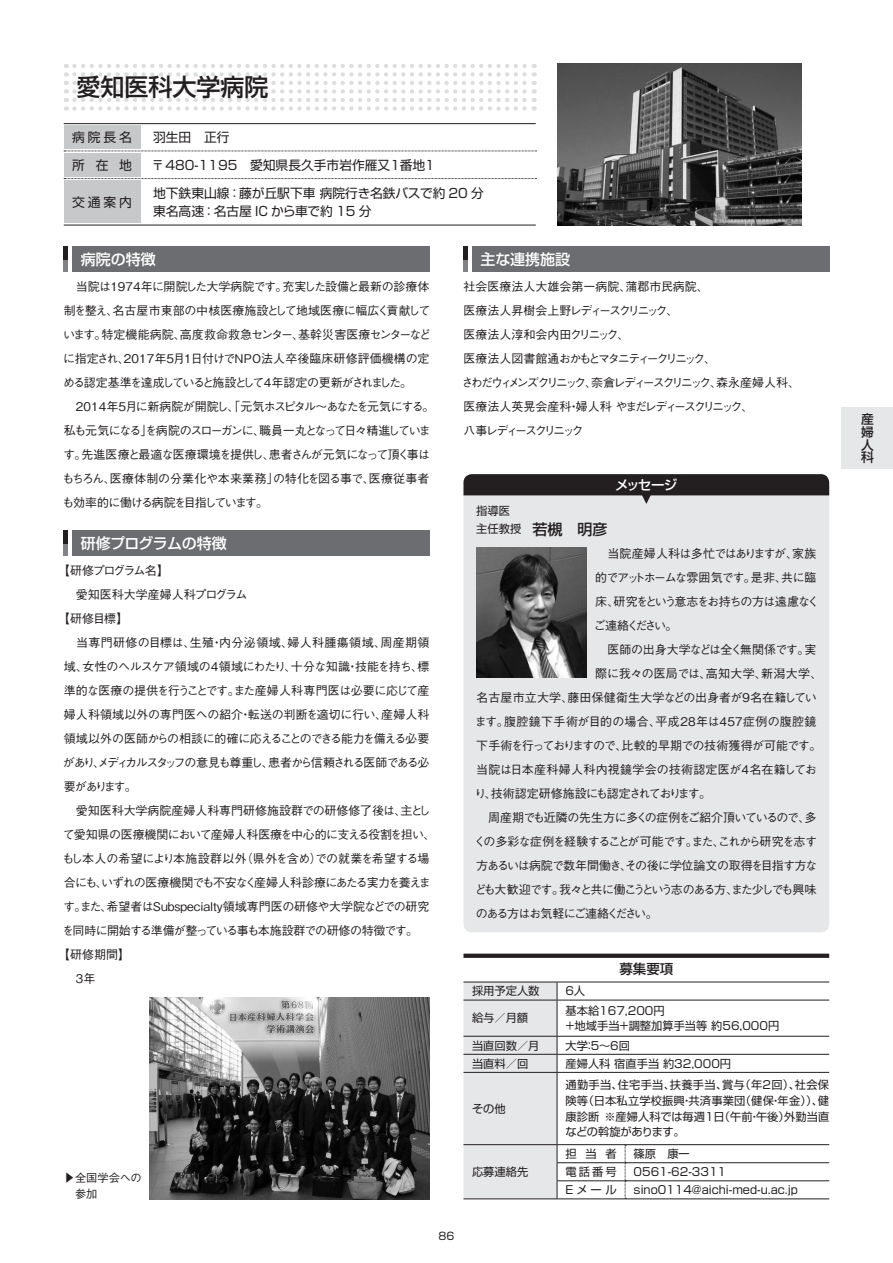
<style>
.page{position:relative;width:893px;height:1263px;background:#fff}
.page>*{position:absolute;margin:0;border:0;box-sizing:border-box;transform-origin:0 0}
.t1{font:500 24px "Shin Go Pro";color:#231f20}
.t2{font:500 15px "Shin Go Pro";color:#fff}
.t3{font:500 15px "Shin Go Pro";letter-spacing:-.035em;color:#fff}
.t4{font:500 13.5px "Shin Go Pro";letter-spacing:-.09em;color:#fff}
.t5{font:500 13.5px "Shin Go Pro";color:#231f20}
.t6{font:12.75px/27.6px "Shin Go Pro";color:#231f20}
.t7{font:500 12.75px/12.8px "Shin Go Pro";color:#231f20;text-align:justify}
.t8{font:500 12px/24px "Gothic BBB Pro";letter-spacing:-.04em;color:#231f20}
.t9{font:500 12px/24px "Gothic BBB Pro";letter-spacing:-.125em;color:#231f20}
.t10{font:500 12px "Gothic BBB Pro";letter-spacing:-.06em;color:#231f20}
.t11{font:500 12px "Gothic BBB Pro";letter-spacing:.01em;color:#231f20}
.t12{font:500 12px "Gothic BBB Pro";letter-spacing:.03em;color:#231f20}
.t13{font:500 12px "Gothic BBB Pro";color:#231f20}
.t14{font:500 12px "Gothic BBB Pro";letter-spacing:-.09em;color:#231f20}
.t15{font:500 12px "Gothic BBB Pro";letter-spacing:-.13em;color:#231f20}
.t16{font:500 12px "Gothic BBB Pro";letter-spacing:-.085em;color:#231f20}
.t17{font:500 12px "Gothic BBB Pro";letter-spacing:-.075em;color:#231f20}
.t18{font:500 12px "Gothic BBB Pro";letter-spacing:-.115em;color:#231f20}
.t19{font:500 12px "Gothic BBB Pro";letter-spacing:-.005em;color:#231f20}
.t20{font:500 12px "Gothic BBB Pro";letter-spacing:-.08em;color:#231f20}
.t21{font:500 12px "Gothic BBB Pro";letter-spacing:.025em;color:#231f20}
.t22{font:500 12px "Gothic BBB Pro";letter-spacing:-.065em;color:#231f20}
.t23{font:500 12px "Gothic BBB Pro";letter-spacing:-.095em;color:#231f20}
.t24{font:500 12px "Gothic BBB Pro";letter-spacing:-.11em;color:#231f20}
.t25{font:500 12px "Gothic BBB Pro";letter-spacing:-.1em;color:#231f20}
.t26{font:500 12px "Gothic BBB Pro";letter-spacing:-.2em;color:#231f20}
.t27{font:11.25px/15.8px "Shin Go Pro";color:#231f20}
.t28{font:500 11.25px/15.8px "Gothic BBB Pro";color:#231f20}
.t29{font:10.5px "Shin Go Pro";color:#231f20}
.s1{font-weight:500;font-size:15px}
</style>
<div class="page">
<svg style="left:66px;top:64px;width:1px;height:47px"></svg>
<svg style="left:74px;top:64px;width:461px;height:47px"></svg>
<div style="left:64px;top:125px;width:76px;height:24px;background:#c7c8ca"></div>
<div style="left:64px;top:153px;width:76px;height:23px;background:#c7c8ca"></div>
<div style="left:64px;top:181px;width:76px;height:42px;background:#c7c8ca"></div>
<hr style="left:64px;top:123px;width:472px;height:1px;background:#231f20">
<svg style="left:64px;top:151px;width:472px;height:1px"></svg>
<svg style="left:64px;top:178px;width:472px;height:1px"></svg>
<hr style="left:64px;top:225px;width:472px;height:1px;background:#231f20">
<img style="left:150px;top:997px;width:279px;height:202px">
<hr style="left:64px;top:247px;width:4px;height:25px;background:#231f20">
<div style="left:72px;top:247px;width:357px;height:25px;background:#6c6d70"></div>
<hr style="left:64px;top:260px;width:4px;height:12px;background:#808285">
<div style="left:463px;top:247px;width:5px;height:25px;background:#231f20"></div>
<div style="left:472px;top:247px;width:357px;height:25px;background:#6c6d70"></div>
<div style="left:463px;top:260px;width:5px;height:12px;background:#808285"></div>
<hr style="left:64px;top:530px;width:4px;height:26px;background:#231f20">
<div style="left:72px;top:530px;width:357px;height:26px;background:#6c6d70"></div>
<hr style="left:64px;top:544px;width:4px;height:12px;background:#808285">
<div style="left:463px;top:474px;width:366px;height:458px;background:#e6e7e9;border-radius:9px"></div>
<svg style="left:463px;top:474px;width:366px;height:30px"></svg>
<img style="left:476px;top:547px;width:111px;height:130px">
<div style="left:842px;top:407px;width:51px;height:62px;background:#e6e7e9"></div>
<hr style="left:557px;top:982px;width:68px;height:1px;background:#231f20">
<hr style="left:625px;top:982px;width:204px;height:1px;background:#231f20">
<hr style="left:557px;top:1000px;width:68px;height:1px;background:#231f20">
<hr style="left:625px;top:1000px;width:204px;height:1px;background:#231f20">
<hr style="left:557px;top:1036px;width:68px;height:1px;background:#231f20">
<hr style="left:625px;top:1036px;width:204px;height:1px;background:#231f20">
<hr style="left:557px;top:1054px;width:68px;height:1px;background:#231f20">
<hr style="left:625px;top:1054px;width:204px;height:1px;background:#231f20">
<hr style="left:557px;top:1072px;width:68px;height:1px;background:#231f20">
<hr style="left:625px;top:1072px;width:204px;height:1px;background:#231f20">
<hr style="left:557px;top:1144px;width:68px;height:1px;background:#231f20">
<hr style="left:625px;top:1144px;width:204px;height:1px;background:#231f20">
<hr style="left:557px;top:1162px;width:68px;height:1px;background:#231f20">
<hr style="left:625px;top:1162px;width:204px;height:1px;background:#231f20">
<hr style="left:557px;top:1180px;width:68px;height:1px;background:#231f20">
<hr style="left:625px;top:1180px;width:204px;height:1px;background:#231f20">
<hr style="left:557px;top:1198px;width:68px;height:1px;background:#231f20">
<hr style="left:625px;top:1198px;width:204px;height:1px;background:#231f20">
<svg style="left:463px;top:982px;width:95px;height:217px;background:#dfe0e2"></svg>
<hr style="left:557px;top:1073px;width:1px;height:71px;background:#231f20">
<hr style="left:463px;top:1036px;width:94px;height:1px;background:#231f20">
<hr style="left:463px;top:1054px;width:94px;height:1px;background:#231f20">
<svg style="left:625px;top:1145px;width:1px;height:54px"></svg>
<svg style="left:463px;top:954px;width:366px;height:4px"></svg>
<img style="left:557px;top:64px;width:244px;height:161px">
<h1 class="t1" style="left:77px;top:67px;width:194px">愛知医科大学病院</h1>
<p class="t6" style="left:72px;top:122px;width:61px">病院長名</p>
<p class="t6" style="left:151px;top:122px;width:287px">羽生田　正行<br>〒480-1195　愛知県長久手市岩作雁又１番地１</p>
<p class="t6" style="left:153px;top:182px;width:332px;line-height:18px">地下鉄東山線：藤が丘駅下車 病院行き名鉄バスで約 20 分東名高速：名古屋 IC から車で約 15 分</p>
<p class="t6" style="left:72px;top:149px;width:61px">所在地</p>
<p class="t6" style="left:72px;top:187px;width:61px">交通案内</p>
<p class="t2" style="left:81px;top:247px;width:76px">病院の特徴</p>
<p class="t2" style="left:480px;top:247px;width:91px">主な連携施設</p>
<p class="t8" style="left:62px;top:273px;width:374px">　当院は1974年に開院した大学病院です。充実した設備と最新の診療体制を整え、名古屋市東部の中核医療施設として地域医療に幅広く貢献しています。特定機能病院、高度救命救急センター、基幹災害医療センターなどに指定され、2017年5月1日付けでNPO法人卒後臨床研修評価機構の定める認定基準を達成していると施設として4年認定の更新がされました。　2014年5月に新病院が開院し、「元気ホスピタル〜あなたを元気にする。私も元気になる」を病院のスローガンに、職員一丸となって日々精進しています。先進医療と最適な医療環境を提供し、患者さんが元気になって頂く事はもちろん、医療体制の分業化や本来業務」の特化を図る事で、医療従事者も効率的に働ける病院を目指しています。</p>
<p class="t3" style="left:81px;top:531px;width:148px">研修プログラムの特徴</p>
<p class="t25" style="left:58px;top:561px;width:113px">【研修プログラム名】</p>
<p class="t13" style="left:64px;top:585px;width:185px">　愛知医科大学産婦人科プログラム</p>
<p class="t8" style="left:58px;top:605px;width:72px">【研修目標】</p>
<p class="t12" style="left:64px;top:633px;width:367px">　当専門研修の目標は、生殖・内分泌領域、婦人科腫瘍領域、周産期領</p>
<p class="t8" style="left:64px;top:653px;width:367px">域、女性のヘルスケア領域の4領域にわたり、十分な知識・技能を持ち、標</p>
<p class="t8" style="left:64px;top:677px;width:367px">準的な医療の提供を行うことです。また産婦人科専門医は必要に応じて産</p>
<p class="t11" style="left:64px;top:705px;width:367px">婦人科領域以外の専門医への紹介・転送の判断を適切に行い、産婦人科</p>
<p class="t17" style="left:64px;top:729px;width:367px">領域以外の医師からの相談に的確に応えることのできる能力を備える必要</p>
<p class="t15" style="left:63px;top:753px;width:368px">があり、メディカルスタッフの意見も尊重し、患者から信頼される医師である必</p>
<p class="t8" style="left:64px;top:773px;width:75px">要があります。</p>
<p class="t19" style="left:64px;top:801px;width:368px">　愛知医科大学病院産婦人科専門研修施設群での研修修了後は、主とし</p>
<p class="t8" style="left:63px;top:821px;width:374px">て愛知県の医療機関において産婦人科医療を中心的に支える役割を担い、</p>
<p class="t8" style="left:62px;top:845px;width:369px">もし本人の希望により本施設群以外（県外を含め）での就業を希望する場</p>
<p class="t16" style="left:64px;top:873px;width:369px">合にも、いずれの医療機関でも不安なく産婦人科診療にあたる実力を養えま</p>
<p class="t13" style="left:63px;top:897px;width:368px">す。また、希望者はSubspecialty領域専門医の研修や大学院などでの研究</p>
<p class="t20" style="left:62px;top:921px;width:358px">を同時に開始する準備が整っている事も本施設群での研修の特徴です。</p>
<p class="t8" style="left:58px;top:941px;width:74px">【研修期間】</p>
<p class="t8" style="left:64px;top:965px;width:33px">　３年</p>
<p class="t28" style="left:64px;top:1168px;width:79px;text-indent:11px">全国学会への　参加</p>
<p class="t28" style="left:79px;top:1172px;width:13px;rotate:90deg">▲</p>
<p class="t9" style="left:462px;top:273px;width:340px">社会医療法人大雄会第一病院、蒲郡市民病院、<br>医療法人昇樹会上野レディースクリニック、<br>医療法人淳和会内田クリニック、<br>医療法人図書館通おかもとマタニティークリニック、<br>さわだウィメンズクリニック、奈倉レディースクリニック、森永産婦人科、医療法人英晃会産科・婦人科 やまだレディースクリニック、<br>八事レディースクリニック</p>
<p class="t4" style="left:615px;top:474px;width:64px">メッセージ</p>
<p class="t27" style="left:476px;top:500px;width:133px;line-height:18.3px">指導医<br>主任教授　<span class="s1">若槻　明彦</span></p>
<p class="t8" style="left:595px;top:540px;width:223px">　当院産婦人科は多忙ではありますが、家族</p>
<p class="t14" style="left:595px;top:568px;width:223px">的でアットホームな雰囲気です。是非、共に臨</p>
<p class="t23" style="left:595px;top:592px;width:225px">床、研究をという意志をお持ちの方は遠慮なく</p>
<p class="t26" style="left:594px;top:616px;width:85px">ご連絡ください。</p>
<p class="t8" style="left:595px;top:636px;width:223px">　医師の出身大学などは全く無関係です。実</p>
<p class="t11" style="left:595px;top:664px;width:229px">際に我々の医局では、高知大学、新潟大学、</p>
<p class="t11" style="left:476px;top:688px;width:342px">名古屋市立大学、藤田保健衛生大学などの出身者が９名在籍してい</p>
<p class="t12" style="left:475px;top:712px;width:343px">ます。腹腔鏡下手術が目的の場合、平成28年は457症例の腹腔鏡</p>
<p class="t10" style="left:476px;top:736px;width:347px">下手術を行っておりますので、比較的早期での技術獲得が可能です。</p>
<p class="t21" style="left:476px;top:760px;width:342px">当院は日本産科婦人科内視鏡学会の技術認定医が4名在籍してお</p>
<p class="t22" style="left:474px;top:784px;width:238px">り、技術認定研修施設にも認定されております。</p>
<p class="t10" style="left:476px;top:808px;width:342px">　周産期でも近隣の先生方に多くの症例をご紹介頂いているので、多</p>
<p class="t14" style="left:474px;top:832px;width:345px">くの多彩な症例を経験することが可能です。また、これから研究を志す</p>
<p class="t10" style="left:476px;top:856px;width:343px">方あるいは病院で数年間働き、その後に学位論文の取得を目指す方な</p>
<p class="t18" style="left:475px;top:880px;width:343px">ども大歓迎です。我々と共に働こうという志のある方、また少しでも興味</p>
<p class="t24" style="left:476px;top:904px;width:183px">のある方はお気軽にご連絡ください。</p>
<p class="t5" style="left:619px;top:958px;width:55px">募集要項</p>
<p class="t27" style="left:472px;top:982px;width:69px">採用予定人数</p>
<p class="t27" style="left:564px;top:982px;width:23px">６人</p>
<p class="t27" style="left:472px;top:1009px;width:57px">給与／月額</p>
<p class="t27" style="left:564px;top:1001px;width:216px">基本給167,200円<br>＋地域手当＋調整加算手当等 約56,000円</p>
<p class="t27" style="left:472px;top:1036px;width:69px">当直回数／月</p>
<p class="t27" style="left:566px;top:1036px;width:66px">大学：５～６回</p>
<p class="t27" style="left:472px;top:1054px;width:58px">当直料／回</p>
<p class="t27" style="left:566px;top:1054px;width:167px">産婦人科 宿直手当 約32,000円</p>
<p class="t27" style="left:472px;top:1099px;width:35px">その他</p>
<p class="t27" style="left:565px;top:1076px;width:265px;text-align:justify">通勤手当、住宅手当、扶養手当、賞与（年2回）、社会保険等（日本私立学校振興・共済事業団（健保・年金））、健康診断 ※産婦人科では毎週1日（午前・午後）外勤当直などの斡旋があります。</p>
<p class="t27" style="left:472px;top:1162px;width:58px">応募連絡先</p>
<p class="t27" style="left:566px;top:1144px;width:53px">担当者</p>
<p class="t27" style="left:634px;top:1144px;width:58px">篠原　康一</p>
<p class="t27" style="left:566px;top:1162px;width:53px">電話番号</p>
<p class="t27" style="left:634px;top:1162px;width:94px">0561-62-3311</p>
<p class="t27" style="left:566px;top:1180px;width:53px">Eメール</p>
<p class="t27" style="left:634px;top:1180px;width:166px">sino0114@aichi-med-u.ac.jp</p>
<p class="t29" style="left:438px;top:1228px;width:17px">86</p>
<p class="t7" style="left:861px;top:411px;width:14px">産婦人科</p>
</div>
